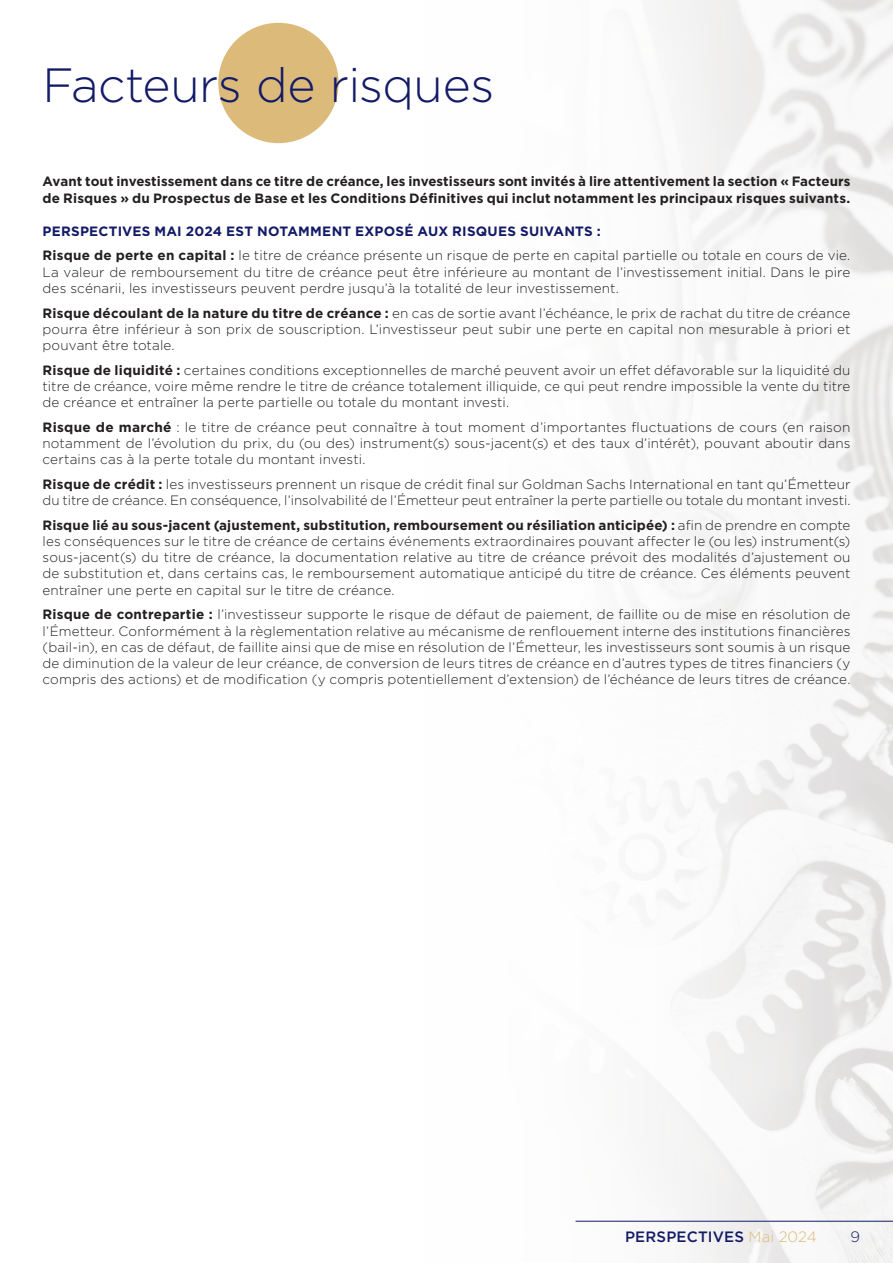
<style>
.page{position:relative;width:893px;height:1263px;background:#fff}
.page>*{position:absolute;margin:0;border:0;box-sizing:border-box;transform-origin:0 0}
.t1{font:300 48px "Gotham";letter-spacing:-.01em;color:#131a67}
.t2{font:500 15px "Gotham";letter-spacing:.015em;color:#131a67}
.t3{font:300 15px "Gotham";color:#131a67}
.t4{font:300 13.5px/16.2px "Gotham";letter-spacing:.01em;color:#231f20;text-align:justify}
.t5{font:700 13.5px/16.2px "Gotham";letter-spacing:.01em;color:#231f20}
.t6{font:700 13.5px "Gotham";letter-spacing:.015em;color:#131a67}
.s1{font-weight:700}
.s2{font-weight:300;color:#dcba7a}
</style>
<div class="page">
<img style="left:575px;top:0;width:318px;height:1263px">
<hr style="left:576px;top:1221px;width:317px;height:1px;background:#131a67">
<div style="left:218px;top:23px;width:121px;height:120px;background:#dcba7a;border-radius:50%"></div>
<p class="t1" style="left:43px;top:55px;width:453px">Facteurs de risques</p>
<p class="t5" style="left:43px;top:173px;width:809px">Avant tout investissement dans ce titre de créance, les investisseurs sont invités à lire attentivement la section « Facteurs de Risques » du Prospectus de Base et les Conditions Définitives qui inclut notamment les principaux risques suivants.</p>
<p class="t6" style="left:43px;top:223px;width:560px">PERSPECTIVES MAI 2024 EST NOTAMMENT EXPOSÉ AUX RISQUES SUIVANTS :</p>
<p class="t4" style="left:43px;top:247px;width:809px"><span class="s1">Risque de perte en capital :</span> le titre de créance présente un risque de perte en capital partielle ou totale en cours de vie.<br>La valeur de remboursement du titre de créance peut être inférieure au montant de l’investissement initial. Dans le pire des scénarii, les investisseurs peuvent perdre jusqu’à la totalité de leur investissement.</p>
<p class="t4" style="left:43px;top:304px;width:809px"><span class="s1">Risque découlant de la nature du titre de créance :</span> en cas de sortie avant l’échéance, le prix de rachat du titre de créance pourra être inférieur à son prix de souscription. L’investisseur peut subir une perte en capital non mesurable à priori et pouvant être totale.</p>
<p class="t4" style="left:43px;top:361px;width:809px"><span class="s1">Risque de liquidité :</span> certaines conditions exceptionnelles de marché peuvent avoir un effet défavorable sur la liquidité du titre de créance, voire même rendre le titre de créance totalement illiquide, ce qui peut rendre impossible la vente du titre de créance et entraîner la perte partielle ou totale du montant investi.</p>
<p class="t4" style="left:43px;top:418px;width:809px"><span class="s1">Risque de marché</span> : le titre de créance peut connaître à tout moment d’importantes fluctuations de cours (en raison notamment de l’évolution du prix, du (ou des) instrument(s) sous-jacent(s) et des taux d’intérêt), pouvant aboutir dans certains cas à la perte totale du montant investi.</p>
<p class="t4" style="left:43px;top:476px;width:809px"><span class="s1">Risque de crédit :</span> les investisseurs prennent un risque de crédit final sur Goldman Sachs International en tant qu’Émetteur du titre de créance. En conséquence, l’insolvabilité de l’Émetteur peut entraîner la perte partielle ou totale du montant investi.</p>
<p class="t4" style="left:43px;top:517px;width:809px"><span class="s1">Risque lié au sous-jacent (ajustement, substitution, remboursement ou résiliation anticipée) :</span> afin de prendre en compte les conséquences sur le titre de créance de certains événements extraordinaires pouvant affecter le (ou les) instrument(s) sous-jacent(s) du titre de créance, la documentation relative au titre de créance prévoit des modalités d’ajustement ou de substitution et, dans certains cas, le remboursement automatique anticipé du titre de créance. Ces éléments peuvent entraîner une perte en capital sur le titre de créance.</p>
<p class="t4" style="left:43px;top:606px;width:809px"><span class="s1">Risque de contrepartie :</span> l’investisseur supporte le risque de défaut de paiement, de faillite ou de mise en résolution de l’Émetteur. Conformément à la règlementation relative au mécanisme de renflouement interne des institutions financières (bail-in), en cas de défaut, de faillite ainsi que de mise en résolution de l’Émetteur, les investisseurs sont soumis à un risque de diminution de la valeur de leur créance, de conversion de leurs titres de créance en d’autres types de titres financiers (y compris des actions) et de modification (y compris potentiellement d’extension) de l’échéance de leurs titres de créance.</p>
<p class="t2" style="left:625px;top:1226px;width:193px">PERSPECTIVES <span class="s2">Mai 2024</span></p>
<p class="t3" style="left:850px;top:1227px;width:11px">9</p>
</div>
